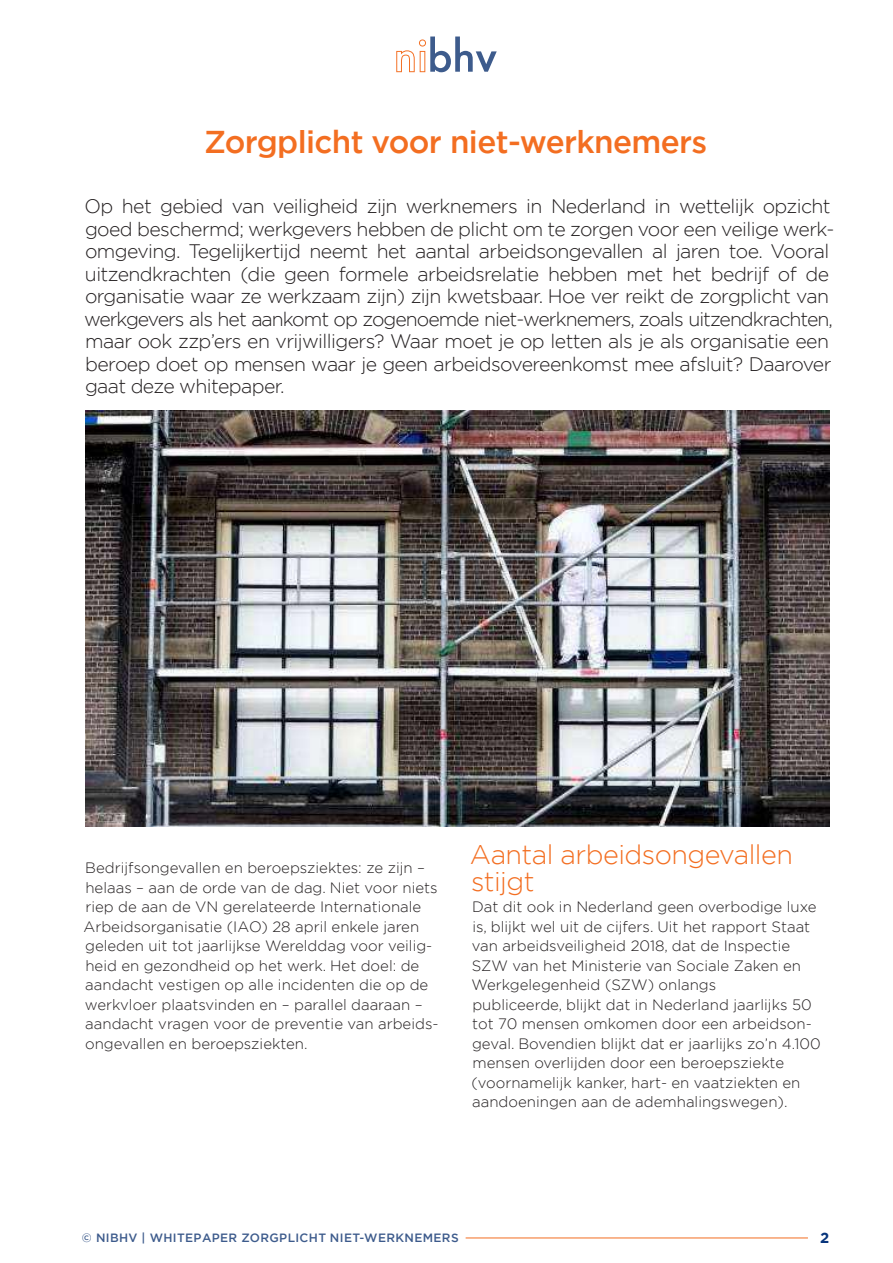
<style>
.page{position:relative;width:893px;height:1263px;background:#fff}
.page>*{position:absolute;margin:0;border:0;box-sizing:border-box;transform-origin:0 0}
.t1{font:500 31.5px "Gotham";letter-spacing:-.02em;color:#f36e21}
.t2{font:300 27px/27px "Gotham";letter-spacing:-.02em;color:#f36e21}
.t3{font:300 19.5px/22.5px "Gotham";letter-spacing:-.03em;color:#231f20}
.t4{font:300 15px/19.5px "Gotham";color:#231f20}
.t5{font:700 14.7px "Gotham";color:#08357c}
.t6{font:500 12px "Gotham";letter-spacing:.03em;color:#3d5b8c}
</style>
<div class="page">
<img style="left:85px;top:411px;width:744px;height:415px">
<hr style="left:466px;top:1237px;width:342px;height:1px;background:#f36e21">
<svg style="left:396px;top:37px;width:101px;height:35px"></svg>
<h1 class="t1" style="left:204px;top:121px;width:505px">Zorgplicht voor niet-werknemers</h1>
<p class="t3" style="left:84px;top:194px;width:752px">Op het gebied van veiligheid zijn werknemers in Nederland in wettelijk opzicht goed beschermd; werkgevers hebben de plicht om te zorgen voor een veilige werk&shy;omgeving. Tegelijkertijd neemt het aantal arbeidsongevallen al jaren toe. Vooral uitzendkrachten (die geen formele arbeidsrelatie hebben met het bedrijf of de organisatie waar ze werkzaam zijn) zijn kwetsbaar. Hoe ver reikt de zorgplicht van werkgevers als het aankomt op zogenoemde niet-werknemers, zoals uitzendkrachten, maar ook zzp’ers en vrijwilligers? Waar moet je op letten als je als organisatie een beroep doet op mensen waar je geen arbeidsovereenkomst mee afsluit? Daarover gaat deze whitepaper.</p>
<p class="t4" style="left:84px;top:858px;width:357px">Bedrijfsongevallen en beroepsziektes: ze zijn – helaas – aan de orde van de dag. Niet voor niets riep de aan de VN gerelateerde Internationale Arbeidsorganisatie (IAO) 28 april enkele jaren geleden uit tot jaarlijkse Werelddag voor veilig&shy;heid en gezondheid op het werk. Het doel: de aandacht vestigen op alle incidenten die op de werkvloer plaatsvinden en – parallel daaraan – aandacht vragen voor de preventie van arbeids&shy;ongevallen en beroepsziekten.</p>
<h2 class="t2" style="left:470px;top:840px;width:324px">Aantal arbeidsongevallen stijgt</h2>
<p class="t4" style="left:471px;top:897px;width:351px">Dat dit ook in Nederland geen overbodige luxe is, blijkt wel uit de cijfers. Uit het rapport Staat van arbeidsveiligheid 2018, dat de Inspectie SZW van het Ministerie van Sociale Zaken en Werkgelegenheid (SZW) onlangs<br>publiceerde, blijkt dat in Nederland jaarlijks 50 tot 70 mensen omkomen door een arbeidson&shy;geval. Bovendien blijkt dat er jaarlijks zo’n 4.100 mensen overlijden door een beroepsziekte (voornamelijk kanker, hart- en vaatziekten en aandoeningen aan de ademhalingswegen).</p>
<p class="t6" style="left:82px;top:1229px;width:378px">© NIBHV | WHITEPAPER ZORGPLICHT NIET-WERKNEMERS</p>
<p class="t5" style="left:820px;top:1228px;width:11px">2</p>
</div>
